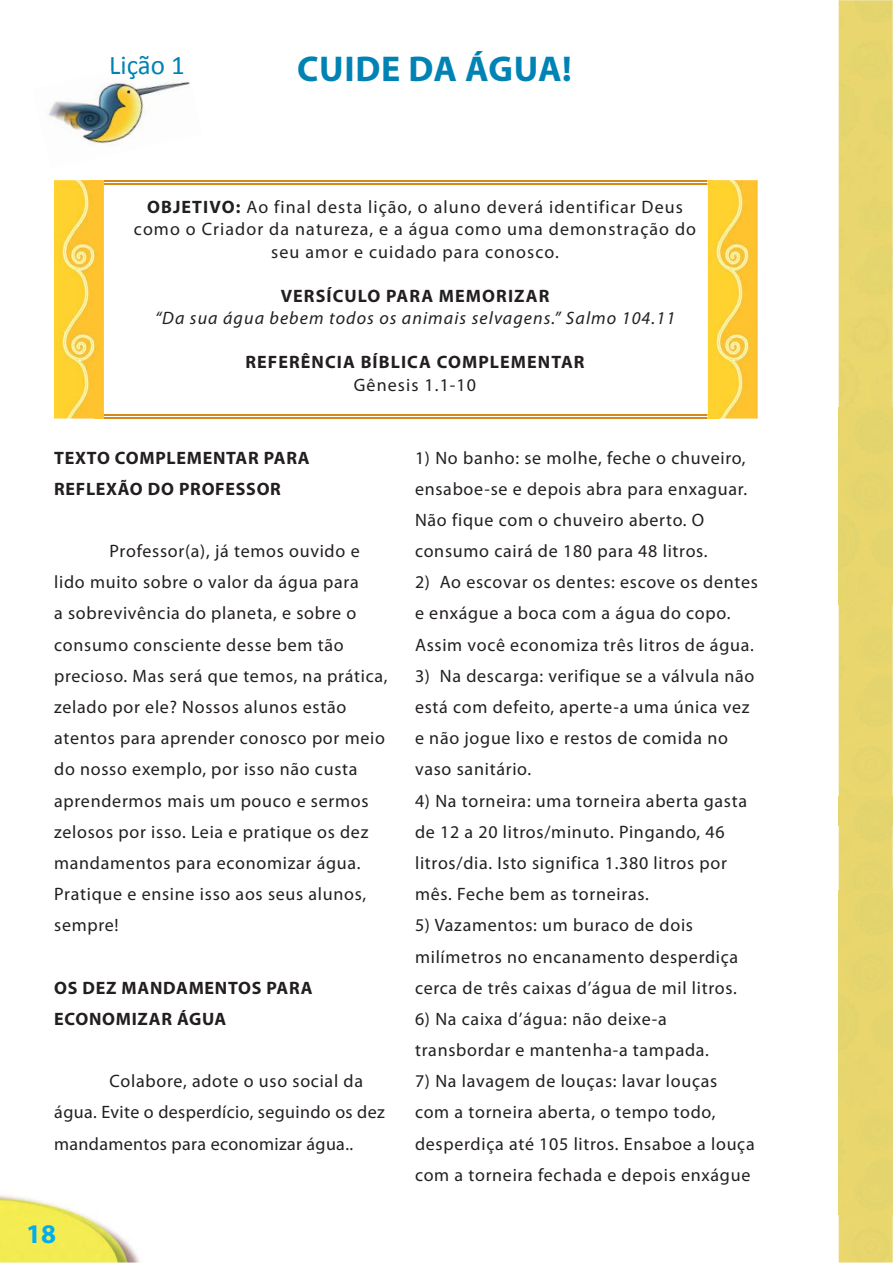
<style>
.page{position:relative;width:893px;height:1263px;background:#fff}
.page>*{position:absolute;margin:0;border:0;box-sizing:border-box;transform-origin:0 0}
.t1{font:700 36px "Myriad Pro";letter-spacing:.02em;color:#0083b4}
.t2{font:27px "Calibri";color:#0083b4}
.t3{font:700 27px "Myriad Pro";color:#00aeef}
.t4{font:18px/31.2px "Myriad Pro";letter-spacing:.04em;color:#231f20}
.t5{font:18px/22.2px "Myriad Pro";letter-spacing:.06em;color:#231f20;text-align:center}
.t6{font:18px/31.2px "Myriad Pro";letter-spacing:.02em;color:#231f20}
.t7{font:700 18px/31.2px "Myriad Pro";letter-spacing:.04em;color:#231f20}
.t8{font:700 18px "Myriad Pro";letter-spacing:.06em;color:#231f20}
.t9{font:italic 18px "Myriad Pro";letter-spacing:.06em;color:#231f20}
.s1{font-weight:700}
</style>
<div class="page">
<div style="left:839px;top:0;width:54px;height:797px;background:#e9d66d"></div>
<div style="left:839px;top:408px;width:54px;height:197px;background:#e7d56d"></div>
<div style="left:839px;top:825px;width:54px;height:438px;background:#e8d66d"></div>
<div style="left:839px;top:890px;width:54px;height:325px;background:#e7d56d"></div>
<img style="left:0;top:1195px;width:140px;height:68px">
<hr style="left:89px;top:180px;width:624px;height:2px;background:#d58a16">
<hr style="left:89px;top:183px;width:624px;height:2px;background:#d58a16">
<hr style="left:95px;top:414px;width:623px;height:2px;background:#d58a16">
<hr style="left:95px;top:417px;width:623px;height:2px;background:#d58a16">
<img style="left:54px;top:180px;width:50px;height:239px">
<svg style="left:89px;top:180px;width:15px;height:5px"></svg>
<svg style="left:95px;top:414px;width:9px;height:5px"></svg>
<img style="left:708px;top:180px;width:50px;height:239px">
<svg style="left:708px;top:180px;width:5px;height:5px"></svg>
<svg style="left:708px;top:414px;width:10px;height:5px"></svg>
<img style="left:48px;top:82px;width:142px;height:63px">
<h2 class="t2" style="left:109px;top:49px;width:77px">Lição 1</h2>
<h1 class="t1" style="left:297px;top:48px;width:276px">CUIDE DA ÁGUA!</h1>
<p class="t5" style="left:134px;top:197px;width:564px"><span class="s1">OBJETIVO:</span> Ao final desta lição, o aluno deverá identificar Deus como o Criador da natureza, e a água como uma demonstração do seu amor e cuidado para conosco.</p>
<p class="t8" style="left:281px;top:285px;width:270px">VERSÍCULO PARA MEMORIZAR</p>
<p class="t9" style="left:155px;top:311px;width:522px">“Da sua água bebem todos os animais selvagens.” Salmo 104.11</p>
<p class="t8" style="left:245px;top:352px;width:341px">REFERÊNCIA BÍBLICA COMPLEMENTAR</p>
<p class="t5" style="left:354px;top:375px;width:124px">Gênesis 1.1-10</p>
<p class="t7" style="left:54px;top:442px;width:257px">TEXTO COMPLEMENTAR PARA<br>REFLEXÃO DO PROFESSOR</p>
<p class="t4" style="left:54px;top:537px;width:335px;text-indent:55px">Professor(a), já temos ouvido e lido muito sobre o valor da água para<br>a sobrevivência do planeta, e sobre o consumo consciente desse bem tão precioso. Mas será que temos, na prática, zelado por ele? Nossos alunos estão atentos para aprender conosco por meio do nosso exemplo, por isso não custa aprendermos mais um pouco e sermos zelosos por isso. Leia e pratique os dez mandamentos para economizar água.<br>Pratique e ensine isso aos seus alunos, sempre!</p>
<p class="t7" style="left:54px;top:972px;width:260px">OS DEZ MANDAMENTOS PARA<br>ECONOMIZAR ÁGUA</p>
<p class="t6" style="left:54px;top:1067px;width:332px;text-indent:55px">Colabore, adote o uso social da água. Evite o desperdício, seguindo os dez mandamentos para economizar água..</p>
<h2 class="t3" style="left:26px;top:1218px;width:31px">18</h2>
<p class="t4" style="left:415px;top:443px;width:334px">1) No banho: se molhe, feche o chuveiro, ensaboe-se e depois abra para enxaguar.<br>Não fique com o chuveiro aberto. O consumo cairá de 180 para 48 litros.</p>
<p class="t4" style="left:415px;top:568px;width:344px">2) Ao escovar os dentes: escove os dentes e enxágue a boca com a água do copo.<br>Assim você economiza três litros de água.</p>
<p class="t4" style="left:415px;top:661px;width:341px">3) Na descarga: verifique se a válvula não está com defeito, aperte-a uma única vez e não jogue lixo e restos de comida no vaso sanitário.</p>
<p class="t4" style="left:415px;top:786px;width:333px">4) Na torneira: uma torneira aberta gasta de 12 a 20 litros/minuto. Pingando, 46 litros/dia. Isto significa 1.380 litros por mês. Feche bem as torneiras.</p>
<p class="t4" style="left:415px;top:911px;width:325px">5) Vazamentos: um buraco de dois milímetros no encanamento desperdiça cerca de três caixas d’água de mil litros.</p>
<p class="t4" style="left:415px;top:1004px;width:295px">6) Na caixa d’água: não deixe-a transbordar e mantenha-a tampada.</p>
<p class="t4" style="left:415px;top:1067px;width:341px">7) Na lavagem de louças: lavar louças com a torneira aberta, o tempo todo, desperdiça até 105 litros. Ensaboe a louça com a torneira fechada e depois enxágue</p>
</div>
